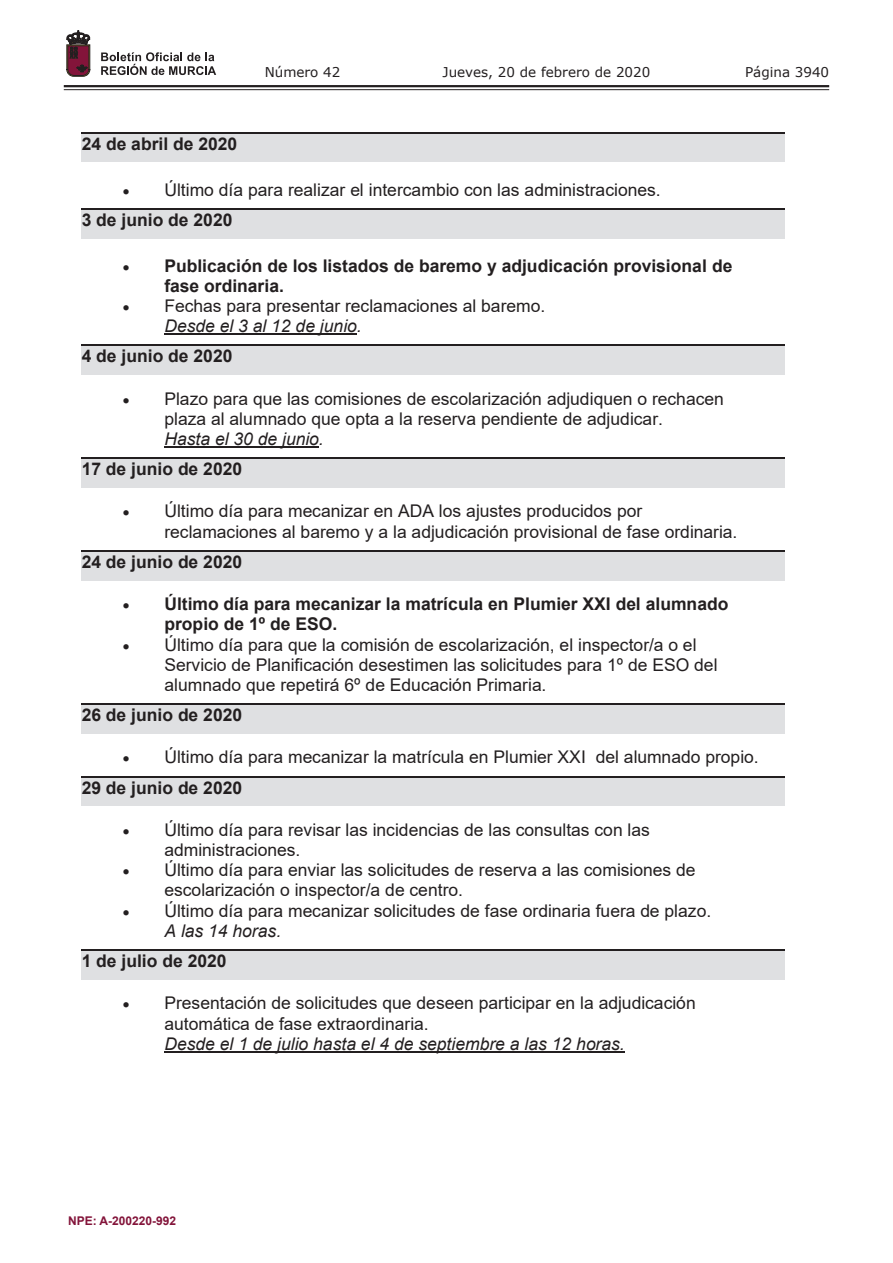
<style>
.page{position:relative;width:893px;height:1263px;background:#fff}
.page>*{position:absolute;margin:0;border:0;box-sizing:border-box;transform-origin:0 0}
.t1{font:17.55px/20.1px "Arial";color:#231f20}
.t2{font:700 17.55px/20.1px "Arial";color:#231f20}
.t3{font:italic 17.55px "Arial";color:#231f20}
.t4{font:13.5px "Verdana";color:#231f20}
.t5{font:700 12px "Arial";color:#83143a}
.s1{font-weight:700}
.s2{font-style:italic}
</style>
<div class="page">
<hr style="left:64px;top:85px;width:765px;height:2px;background:#231f20">
<hr style="left:64px;top:89px;width:765px;height:1px;background:#231f20">
<svg style="left:101px;top:52px;width:115px;height:23px"></svg>
<svg style="left:67px;top:31px;width:23px;height:45px"></svg>
<div style="left:82px;top:134px;width:703px;height:28px;background:#dfe0e2"></div>
<hr style="left:82px;top:132px;width:703px;height:2px;background:#231f20">
<div style="left:82px;top:210px;width:703px;height:28px;background:#dfe0e2"></div>
<hr style="left:82px;top:208px;width:703px;height:1px;background:#231f20">
<hr style="left:164px;top:334px;width:193px;height:1px;background:#231f20">
<div style="left:82px;top:346px;width:703px;height:29px;background:#dfe0e2"></div>
<hr style="left:82px;top:344px;width:703px;height:2px;background:#231f20">
<hr style="left:164px;top:447px;width:155px;height:1px;background:#231f20">
<div style="left:82px;top:459px;width:703px;height:29px;background:#dfe0e2"></div>
<hr style="left:82px;top:457px;width:703px;height:2px;background:#231f20">
<div style="left:82px;top:552px;width:703px;height:29px;background:#dfe0e2"></div>
<hr style="left:82px;top:550px;width:703px;height:2px;background:#231f20">
<div style="left:82px;top:705px;width:703px;height:29px;background:#dfe0e2"></div>
<hr style="left:82px;top:703px;width:703px;height:2px;background:#231f20">
<div style="left:82px;top:777px;width:703px;height:29px;background:#dfe0e2"></div>
<hr style="left:82px;top:776px;width:703px;height:1px;background:#231f20">
<div style="left:82px;top:951px;width:703px;height:29px;background:#dfe0e2"></div>
<hr style="left:82px;top:949px;width:703px;height:2px;background:#231f20">
<hr style="left:164px;top:1051px;width:461px;height:2px;background:#231f20">
<p class="t4" style="left:265px;top:62px;width:77px">Número 42</p>
<p class="t4" style="left:443px;top:62px;width:209px">Jueves, 20 de febrero de 2020</p>
<p class="t4" style="left:745px;top:62px;width:86px">Página 3940</p>
<p class="t2" style="left:82px;top:134px;width:157px">24 de abril de 2020</p>
<p class="t1" style="left:82px;top:174px;width:580px;line-height:30.3px;text-indent:41px">• Último día para realizar el intercambio con las administraciones.<br><span class="s1">3 de junio de 2020</span></p>
<p class="t2" style="left:164px;top:255px;width:570px;text-indent:-41px">• Publicación de los listados de baremo y adjudicación provisional de fase ordinaria.</p>
<p class="t1" style="left:164px;top:295px;width:383px;text-indent:-41px">• Fechas para presentar reclamaciones al baremo.<br><span class="s2">Desde el 3 al 12 de junio.</span></p>
<p class="t2" style="left:82px;top:346px;width:152px">4 de junio de 2020</p>
<p class="t1" style="left:164px;top:388px;width:561px;text-indent:-41px">• Plazo para que las comisiones de escolarización adjudiquen o rechacen plaza al alumnado que opta a la reserva pendiente de adjudicar.</p>
<p class="t3" style="left:164px;top:427px;width:161px">Hasta el 30 de junio.</p>
<p class="t2" style="left:82px;top:459px;width:162px">17 de junio de 2020</p>
<p class="t1" style="left:164px;top:501px;width:575px;text-indent:-41px">• Último día para mecanizar en ADA los ajustes producidos por reclamaciones al baremo y a la adjudicación provisional de fase ordinaria.</p>
<p class="t2" style="left:82px;top:552px;width:162px">24 de junio de 2020</p>
<p class="t2" style="left:164px;top:594px;width:566px;text-indent:-41px">• Último día para mecanizar la matrícula en Plumier XXI del alumnado propio de 1º de ESO.</p>
<p class="t1" style="left:164px;top:634px;width:555px;text-indent:-41px">• Último día para que la comisión de escolarización, el inspector/a o el<br>Servicio de Planificación desestimen las solicitudes para 1º de ESO del alumnado que repetirá 6º de Educación Primaria.</p>
<p class="t2" style="left:82px;top:705px;width:162px">26 de junio de 2020</p>
<p class="t1" style="left:82px;top:742px;width:679px;line-height:30.3px;text-indent:41px">• Último día para mecanizar la matrícula en Plumier XXI del alumnado propio.<br><span class="s1">29 de junio de 2020</span></p>
<p class="t1" style="left:164px;top:820px;width:487px;text-indent:-41px">• Último día para revisar las incidencias de las consultas con las administraciones.</p>
<p class="t1" style="left:164px;top:860px;width:533px;text-indent:-41px">• Último día para enviar las solicitudes de reserva a las comisiones de escolarización o inspector/a de centro.</p>
<p class="t1" style="left:164px;top:900px;width:548px;text-indent:-41px">• Último día para mecanizar solicitudes de fase ordinaria fuera de plazo.<br><span class="s2">A las 14 horas.</span></p>
<p class="t2" style="left:82px;top:951px;width:146px">1 de julio de 2020</p>
<p class="t1" style="left:164px;top:993px;width:533px;text-indent:-41px">• Presentación de solicitudes que deseen participar en la adjudicación automática de fase extraordinaria.</p>
<p class="t3" style="left:164px;top:1032px;width:462px">Desde el 1 de julio hasta el 4 de septiembre a las 12 horas.</p>
<p class="t5" style="left:68px;top:1212px;width:110px">NPE: A-200220-992</p>
</div>
